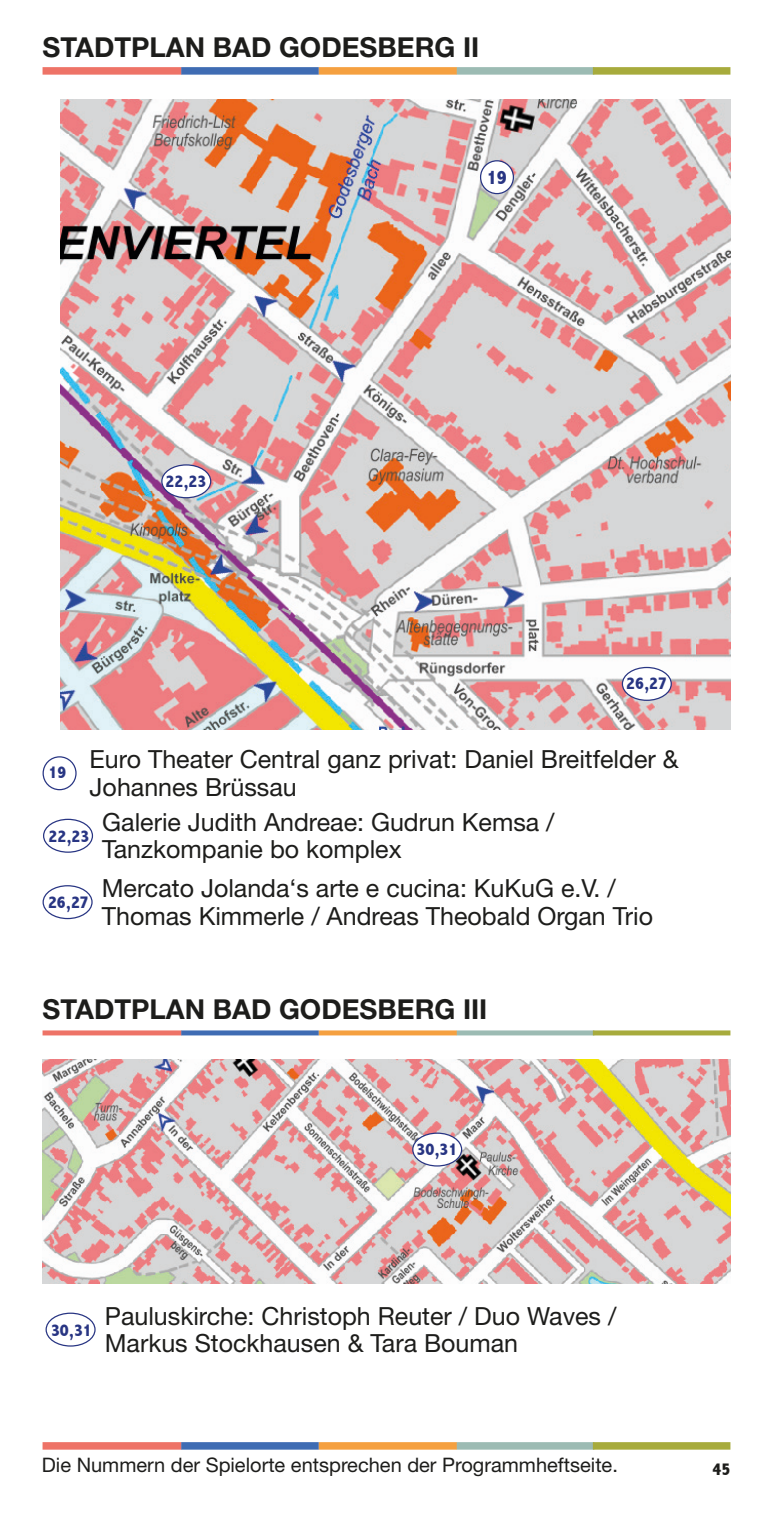
<style>
.page{position:relative;width:773px;height:1517px;background:#fff}
.page>*{position:absolute;margin:0;border:0;box-sizing:border-box;transform-origin:0 0}
.t1{font:700 27.5px "Helvetica Neue LT Std";color:#1d1d1b}
.t2{font:25px/27.5px "Helvetica Neue LT Std";color:#1d1d1b}
.t3{font:20px "Helvetica Neue LT Std";color:#1d1d1b}
.t4{font:800 condensed 20px "Abadi";color:#283583}
.t5{font:800 condensed 17.5px "Abadi";color:#283583}
.t6{font:800 condensed 17.5px "Abadi";color:#1d1d1b}
</style>
<div class="page">
<div style="left:43px;top:67px;width:138px;height:8px;background:#ee7367"></div>
<div style="left:181px;top:67px;width:138px;height:8px;background:#3f6cb3"></div>
<div style="left:319px;top:67px;width:138px;height:8px;background:#f5a040"></div>
<div style="left:456px;top:67px;width:138px;height:8px;background:#9cbbb3"></div>
<div style="left:592px;top:67px;width:138px;height:8px;background:#a7ab3c"></div>
<div style="left:43px;top:1442px;width:138px;height:7px;background:#ee7367"></div>
<div style="left:181px;top:1442px;width:138px;height:7px;background:#3f6cb3"></div>
<div style="left:319px;top:1442px;width:138px;height:7px;background:#f5a040"></div>
<div style="left:456px;top:1442px;width:138px;height:7px;background:#9cbbb3"></div>
<div style="left:592px;top:1442px;width:138px;height:7px;background:#a7ab3c"></div>
<img style="left:60px;top:99px;width:670px;height:630px">
<div style="left:622px;top:667px;width:49px;height:33px;background:#fff;border-radius:50%"></div>
<div style="left:621px;top:667px;width:50px;height:34px;border:1px solid #283583;border-radius:50%"></div>
<div style="left:162px;top:465px;width:49px;height:33px;background:#fff;border-radius:50%"></div>
<div style="left:161px;top:464px;width:50px;height:34px;border:1px solid #283583;border-radius:50%"></div>
<div style="left:480px;top:161px;width:33px;height:33px;background:#fff;border-radius:50%"></div>
<div style="left:480px;top:160px;width:34px;height:34px;border:1px solid #283583;border-radius:50%"></div>
<div style="left:43px;top:1030px;width:138px;height:5px;background:#ee7367"></div>
<div style="left:181px;top:1030px;width:138px;height:5px;background:#3f6cb3"></div>
<div style="left:319px;top:1030px;width:138px;height:5px;background:#f5a040"></div>
<div style="left:456px;top:1030px;width:138px;height:5px;background:#9cbbb3"></div>
<div style="left:592px;top:1030px;width:138px;height:5px;background:#a7ab3c"></div>
<img style="left:43px;top:1059px;width:687px;height:224px">
<div style="left:413px;top:1133px;width:48px;height:33px;background:#fff;border-radius:50%"></div>
<div style="left:412px;top:1132px;width:50px;height:34px;border:1px solid #283583;border-radius:50%"></div>
<div style="left:43px;top:756px;width:34px;height:34px;border:1px solid #283583;border-radius:50%"></div>
<div style="left:43px;top:818px;width:50px;height:35px;border:1px solid #283583;border-radius:50%"></div>
<div style="left:43px;top:885px;width:50px;height:34px;border:1px solid #283583;border-radius:50%"></div>
<div style="left:46px;top:1312px;width:50px;height:34px;border:1px solid #283583;border-radius:50%"></div>
<p class="t1" style="left:43px;top:30px;width:438px">STADTPLAN BAD GODESBERG II</p>
<p class="t4" style="left:486px;top:166px;width:22px">19</p>
<p class="t5" style="left:165px;top:470px;width:42px">22,23</p>
<p class="t5" style="left:626px;top:673px;width:42px">26,27</p>
<p class="t2" style="left:90px;top:745px;width:590px;text-indent:-41px"><sub>19</sub> Euro Theater Central ganz privat: Daniel Breitfelder &amp;<br>Johannes Brüssau</p>
<p class="t2" style="left:102px;top:807px;width:453px;text-indent:-54px"><sub>22,23</sub> Galerie Judith Andreae: Gudrun Kemsa /<br>Tanzkompanie bo komplex</p>
<p class="t2" style="left:102px;top:874px;width:552px;text-indent:-54px"><sub>26,27</sub> Mercato Jolanda‘s arte e cucina: KuKuG e.V. /<br>Thomas Kimmerle / Andreas Theobald Organ Trio</p>
<p class="t1" style="left:43px;top:992px;width:446px">STADTPLAN BAD GODESBERG III</p>
<p class="t5" style="left:416px;top:1138px;width:42px">30,31</p>
<p class="t2" style="left:105px;top:1301px;width:513px;text-indent:-54px"><sub>30,31</sub> Pauluskirche: Christoph Reuter / Duo Waves /<br>Markus Stockhausen &amp; Tara Bouman</p>
<p class="t3" style="left:42px;top:1452px;width:577px">Die Nummern der Spielorte entsprechen der Programmheftseite.</p>
<p class="t6" style="left:712px;top:1458px;width:19px">45</p>
</div>
